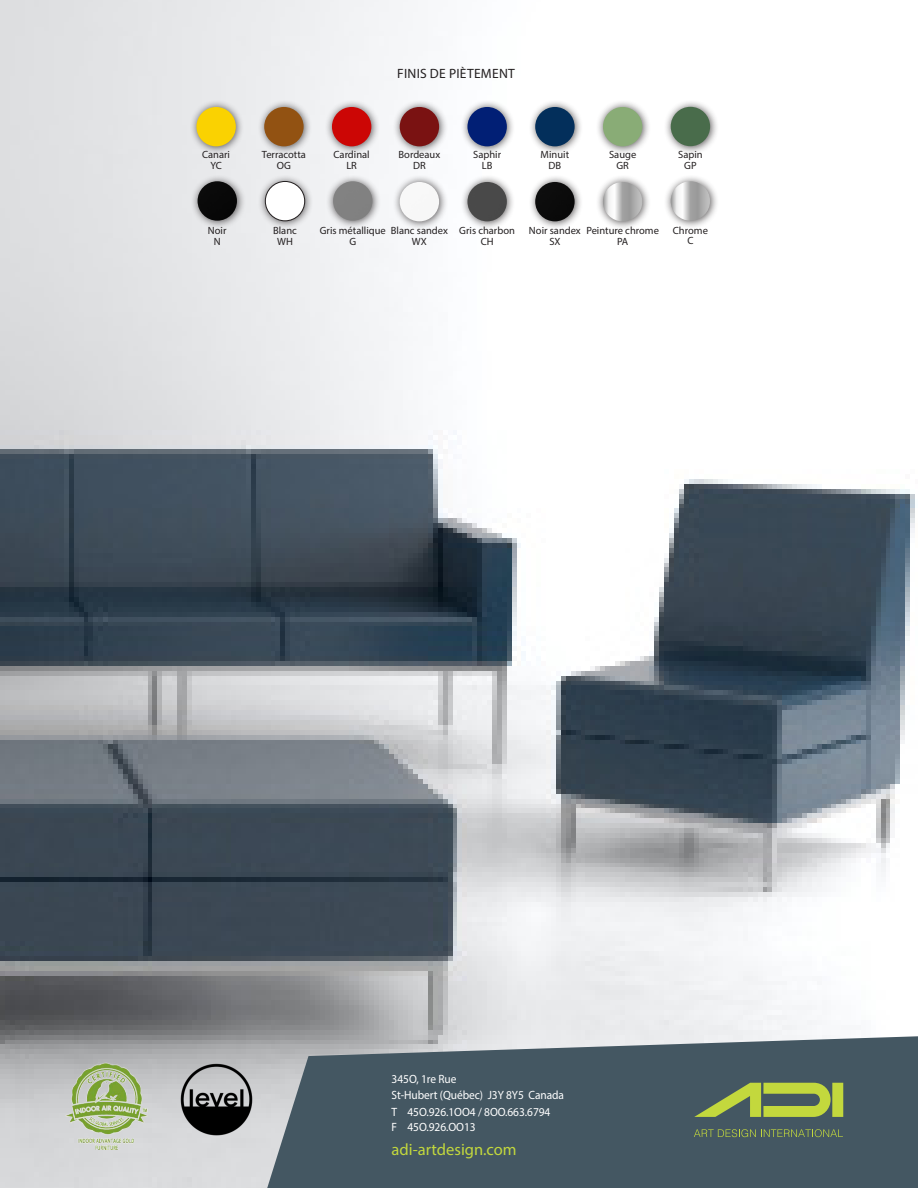
<style>
.page{position:relative;width:918px;height:1188px;background:#fff}
.page>*{position:absolute;margin:0;border:0;box-sizing:border-box;transform-origin:0 0}
.t1{font:16.5px "Myriad Pro";color:#c3d83d}
.t2{font:13.5px "Myriad Pro";letter-spacing:.02em;color:#231f20}
.t3{font:12px "Myriad Pro";letter-spacing:-.005em;color:#fff;scale:.95 1}
.t4{font:10.5px/10.5px "Myriad Pro";color:#231f20;text-align:center}
</style>
<div class="page">
<img style="left:0;top:0;width:915px;height:1188px">
<svg style="left:267px;top:1036px;width:651px;height:152px;background:#52636d"></svg>
<img style="left:62px;top:1062px;width:90px;height:88px">
<img style="left:181px;top:1064px;width:71px;height:71px">
<svg style="left:694px;top:1129px;width:149px;height:8px"></svg>
<div style="left:832px;top:1083px;width:11px;height:34px;background:#c3d83d"></div>
<svg style="left:694px;top:1083px;width:137px;height:34px;background:#869a4e"></svg>
<div style="left:190px;top:100px;width:55px;height:55px;background:#231f20;opacity:.75"></div>
<img style="left:196px;top:107px;width:40px;height:39px;border-radius:20px">
<div style="left:257px;top:100px;width:55px;height:55px;background:#231f20;opacity:.75"></div>
<img style="left:264px;top:107px;width:40px;height:39px;border-radius:20px">
<div style="left:664px;top:100px;width:55px;height:55px;background:#231f20;opacity:.75"></div>
<img style="left:671px;top:107px;width:39px;height:39px;border-radius:20px">
<div style="left:596px;top:100px;width:55px;height:55px;background:#231f20;opacity:.75"></div>
<img style="left:603px;top:107px;width:39px;height:39px;border-radius:20px">
<div style="left:461px;top:100px;width:55px;height:55px;background:#231f20;opacity:.75"></div>
<img style="left:467px;top:107px;width:40px;height:39px;border-radius:20px">
<div style="left:528px;top:100px;width:55px;height:55px;background:#231f20;opacity:.75"></div>
<img style="left:535px;top:107px;width:40px;height:39px;border-radius:20px">
<div style="left:325px;top:100px;width:55px;height:55px;background:#231f20;opacity:.75"></div>
<img style="left:332px;top:107px;width:39px;height:39px;border-radius:20px">
<div style="left:393px;top:100px;width:55px;height:55px;background:#231f20;opacity:.75"></div>
<img style="left:400px;top:107px;width:39px;height:39px;border-radius:20px">
<div style="left:393px;top:175px;width:55px;height:55px;background:#231f20;opacity:.75"></div>
<img style="left:400px;top:182px;width:39px;height:39px;border-radius:20px">
<div style="left:596px;top:175px;width:55px;height:55px;background:#231f20;opacity:.75"></div>
<img style="left:603px;top:182px;width:39px;height:39px;border-radius:20px">
<div style="left:528px;top:175px;width:55px;height:55px;background:#231f20;opacity:.75"></div>
<img style="left:535px;top:182px;width:40px;height:39px;border-radius:20px">
<div style="left:461px;top:175px;width:55px;height:55px;background:#231f20;opacity:.75"></div>
<img style="left:467px;top:182px;width:40px;height:39px;border-radius:20px">
<div style="left:191px;top:174px;width:55px;height:55px;background:#231f20;opacity:.75"></div>
<img style="left:198px;top:181px;width:39px;height:40px;border-radius:20px">
<div style="left:326px;top:174px;width:55px;height:55px;background:#231f20;opacity:.75"></div>
<img style="left:333px;top:181px;width:39px;height:40px;border-radius:20px">
<div style="left:258px;top:174px;width:56px;height:56px;background:#231f20;opacity:.75"></div>
<div style="left:265px;top:181px;width:40px;height:40px;background:#fff;border-radius:50%"></div>
<div style="left:265px;top:181px;width:40px;height:40px;border:1px solid #231f20;border-radius:50%"></div>
<div style="left:664px;top:174px;width:55px;height:55px;background:#231f20;opacity:.75"></div>
<img style="left:671px;top:181px;width:39px;height:40px;border-radius:20px">
<p class="t2" style="left:397px;top:65px;width:119px">FINIS DE PIÈTEMENT</p>
<p class="t4" style="left:202px;top:149px;width:29px">Canari</p>
<p class="t4" style="left:210px;top:160px;width:13px">YC</p>
<p class="t4" style="left:262px;top:149px;width:46px">Terracotta<br>OG</p>
<p class="t4" style="left:334px;top:149px;width:38px">Cardinal</p>
<p class="t4" style="left:346px;top:160px;width:12px">LR</p>
<p class="t4" style="left:399px;top:149px;width:43px">Bordeaux<br>DR</p>
<p class="t4" style="left:473px;top:149px;width:29px">Saphir<br>LB</p>
<p class="t4" style="left:541px;top:149px;width:30px">Minuit<br>DB</p>
<p class="t4" style="left:609px;top:149px;width:29px">Sauge<br>GR</p>
<p class="t4" style="left:678px;top:149px;width:26px">Sapin<br>GP</p>
<p class="t4" style="left:208px;top:225px;width:20px">Noir</p>
<p class="t4" style="left:214px;top:236px;width:8px">N</p>
<p class="t4" style="left:273px;top:225px;width:25px">Blanc</p>
<p class="t4" style="left:277px;top:236px;width:17px">WH</p>
<p class="t4" style="left:320px;top:225px;width:68px">Gris métallique<br>G</p>
<p class="t4" style="left:391px;top:225px;width:59px">Blanc sandex<br>WX</p>
<p class="t4" style="left:459px;top:225px;width:57px">Gris charbon<br>CH</p>
<p class="t4" style="left:529px;top:225px;width:53px">Noir sandex<br>SX</p>
<p class="t4" style="left:586px;top:225px;width:74px">Peinture chrome<br>PA</p>
<p class="t4" style="left:673px;top:225px;width:37px">Chrome<br>C</p>
<p class="t3" style="left:392px;top:1071px;width:70px">345O, 1re Rue</p>
<p class="t3" style="left:392px;top:1088px;width:183px">St-Hubert (Québec) J3Y 8Y5 Canada</p>
<p class="t3" style="left:392px;top:1104px;width:169px">T 45O.926.1OO4 / 8OO.663.6794</p>
<p class="t3" style="left:392px;top:1119px;width:90px">F 45O.926.OO13</p>
<p class="t1" style="left:392px;top:1139px;width:127px">adi-artdesign.com</p>
</div>
